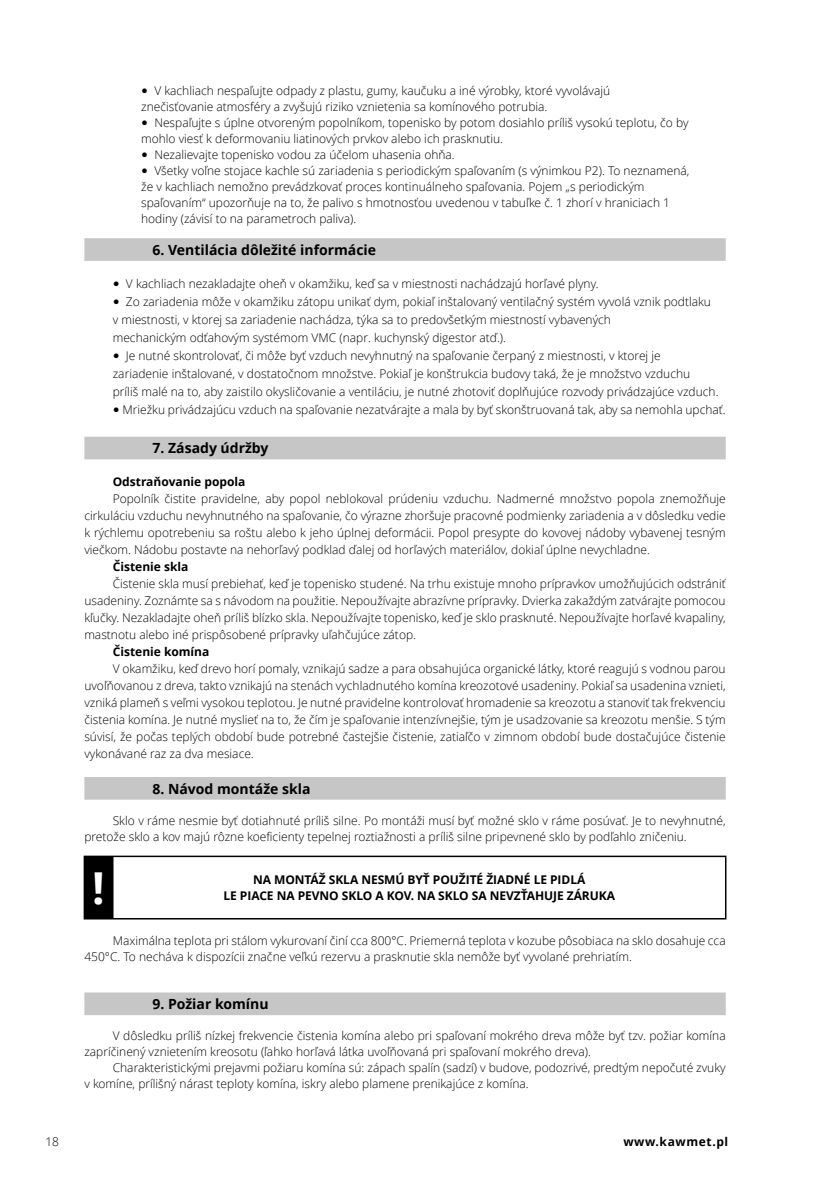
<style>
.page{position:relative;width:840px;height:1191px;background:#fff}
.page>*{position:absolute;margin:0;border:0;box-sizing:border-box;transform-origin:0 0}
.t1{font:700 44px "Open Sans";color:#fff}
.t2{font:700 14px "Open Sans";color:#000}
.t3{font:300 12px/17px "Open Sans";color:#000}
.t4{font:700 12px/16px "Open Sans";letter-spacing:-.005em;color:#000;text-align:center}
.t5{font:700 12px "Open Sans";letter-spacing:.05em;color:#000}
.s1{font-family:"Lato";font-weight:500}
</style>
<div class="page">
<svg style="left:84px;top:238px;width:641px;height:777px"></svg>
<hr style="left:84px;top:855px;width:29px;height:2px;background:#000">
<hr style="left:113px;top:855px;width:613px;height:2px;background:#000">
<hr style="left:724px;top:857px;width:2px;height:61px;background:#000">
<svg style="left:84px;top:918px;width:29px;height:1px"></svg>
<hr style="left:113px;top:918px;width:613px;height:1px;background:#000">
<div style="left:84px;top:856px;width:29px;height:62px;background:#000"></div>
<p class="t3" style="left:141px;top:82px;width:470px;line-height:16px"><span class="s1">•</span> V kachliach nespaľujte odpady z plastu, gumy, kaučuku a iné výrobky, ktoré vyvolávajú znečisťovanie atmosféry a zvyšujú riziko vznietenia sa komínového potrubia.</p>
<p class="t3" style="left:141px;top:114px;width:548px;line-height:16px"><span class="s1">•</span> Nespaľujte s úplne otvoreným popolníkom, topenisko by potom dosiahlo príliš vysokú teplotu, čo by mohlo viesť k deformovaniu liatinových prvkov alebo ich prasknutiu.</p>
<p class="t3" style="left:141px;top:146px;width:315px"><span class="s1">•</span> Nezalievajte topenisko vodou za účelom uhasenia ohňa.</p>
<p class="t3" style="left:141px;top:162px;width:549px;line-height:16px"><span class="s1">•</span> Všetky voľne stojace kachle sú zariadenia s periodickým spaľovaním (s výnimkou P2). To neznamená, že v kachliach nemožno prevádzkovať proces kontinuálneho spaľovania. Pojem „s periodickým spaľovaním“ upozorňuje na to, že palivo s hmotnosťou uvedenou v tabuľke č. 1 zhorí v hraniciach 1 hodiny (závisí to na parametroch paliva).</p>
<p class="t2" style="left:152px;top:240px;width:225px">6. Ventilácia dôležité informácie</p>
<p class="t3" style="left:113px;top:275px;width:487px"><span class="s1">•</span> V kachliach nezakladajte oheň v okamžiku, keď sa v miestnosti nachádzajú horľavé plyny.</p>
<p class="t3" style="left:113px;top:292px;width:599px;line-height:18px"><span class="s1">•</span> Zo zariadenia môže v okamžiku zátopu unikať dym, pokiaľ inštalovaný ventilačný systém vyvolá vznik podtlaku v miestnosti, v ktorej sa zariadenie nachádza, týka sa to predovšetkým miestností vybavených<br>mechanickým odťahovým systémom VMC (napr. kuchynský digestor atď.).</p>
<p class="t3" style="left:113px;top:346px;width:607px;line-height:18px"><span class="s1">•</span> Je nutné skontrolovať, či môže byť vzduch nevyhnutný na spaľovanie čerpaný z miestnosti, v ktorej je zariadenie inštalované, v dostatočnom množstve. Pokiaľ je konštrukcia budovy taká, že je množstvo vzduchu príliš malé na to, aby zaistilo okysličovanie a ventiláciu, je nutné zhotoviť doplňujúce rozvody privádzajúce vzduch.</p>
<p class="t3" style="left:113px;top:401px;width:614px"><span class="s1">•</span> Mriežku privádzajúcu vzduch na spaľovanie nezatvárajte a mala by byť skonštruovaná tak, aby sa nemohla upchať.</p>
<p class="t2" style="left:152px;top:438px;width:117px">7. Zásady údržby</p>
<p class="t4" style="left:113px;top:473px;width:134px">Odstraňovanie popola</p>
<p class="t3" style="left:84px;top:489px;width:642px;text-align:justify;text-indent:28px">Popolník čistite pravidelne, aby popol neblokoval prúdeniu vzduchu. Nadmerné množstvo popola znemožňuje cirkuláciu vzduchu nevyhnutného na spaľovanie, čo výrazne zhoršuje pracovné podmienky zariadenia a v dôsledku vedie k rýchlemu opotrebeniu sa roštu alebo k jeho úplnej deformácii. Popol presypte do kovovej nádoby vybavenej tesným viečkom. Nádobu postavte na nehorľavý podklad ďalej od horľavých materiálov, dokiaľ úplne nevychladne.</p>
<p class="t4" style="left:113px;top:558px;width:77px">Čistenie skla</p>
<p class="t3" style="left:84px;top:574px;width:642px;text-align:justify;text-indent:28px">Čistenie skla musí prebiehať, keď je topenisko studené. Na trhu existuje mnoho prípravkov umožňujúcich odstrániť usadeniny. Zoznámte sa s návodom na použitie. Nepoužívajte abrazívne prípravky. Dvierka zakaždým zatvárajte pomocou kľučky. Nezakladajte oheň príliš blízko skla. Nepoužívajte topenisko, keď je sklo prasknuté. Nepoužívajte horľavé kvapaliny, mastnotu alebo iné prispôsobené prípravky uľahčujúce zátop.</p>
<p class="t4" style="left:113px;top:643px;width:98px">Čistenie komína</p>
<p class="t3" style="left:84px;top:659px;width:642px;text-align:justify;text-indent:28px">V okamžiku, keď drevo horí pomaly, vznikajú sadze a para obsahujúca organické látky, ktoré reagujú s vodnou parou uvoľňovanou z dreva, takto vznikajú na stenách vychladnutého komína kreozotové usadeniny. Pokiaľ sa usadenina vznieti, vzniká plameň s veľmi vysokou teplotou. Je nutné pravidelne kontrolovať hromadenie sa kreozotu a stanoviť tak frekvenciu čistenia komína. Je nutné myslieť na to, že čím je spaľovanie intenzívnejšie, tým je usadzovanie sa kreozotu menšie. S tým súvisí, že počas teplých období bude potrebné častejšie čistenie, zatiaľčo v zimnom období bude dostačujúce čistenie vykonávané raz za dva mesiace.</p>
<p class="t2" style="left:152px;top:778px;width:159px">8. Návod montáže skla</p>
<p class="t3" style="left:84px;top:812px;width:642px;line-height:16px;text-indent:28px">Sklo v ráme nesmie byť dotiahnuté príliš silne. Po montáži musí byť možné sklo v ráme posúvať. Je to nevyhnutné, pretože sklo a kov majú rôzne koeficienty tepelnej roztiažnosti a príliš silne pripevnené sklo by podľahlo zničeniu.</p>
<p class="t4" style="left:223px;top:871px;width:393px">NA MONTÁŽ SKLA NESMÚ BYŤ POUŽITÉ ŽIADNÉ LE PIDLÁ<br>LE PIACE NA PEVNO SKLO A KOV. NA SKLO SA NEVZŤAHUJE ZÁRUKA</p>
<p class="t3" style="left:84px;top:932px;width:642px;line-height:16px;text-indent:28px">Maximálna teplota pri stálom vykurovaní činí cca 800°C. Priemerná teplota v kozube pôsobiaca na sklo dosahuje cca<br>450°C. To necháva k dispozícii značne veľkú rezervu a prasknutie skla nemôže byť vyvolané prehriatím.</p>
<p class="t2" style="left:152px;top:994px;width:117px">9. Požiar komínu</p>
<p class="t3" style="left:84px;top:1027px;width:642px;line-height:16px;text-indent:28px">V dôsledku príliš nízkej frekvencie čistenia komína alebo pri spaľovaní mokrého dreva môže byť tzv. požiar komína zapríčinený vznietením kreosotu (ľahko horľavá látka uvoľňovaná pri spaľovaní mokrého dreva).</p>
<p class="t3" style="left:84px;top:1059px;width:642px;line-height:16px;text-indent:28px">Charakteristickými prejavmi požiaru komína sú: zápach spalín (sadzí) v budove, podozrivé, predtým nepočuté zvuky v komíne, prílišný nárast teploty komína, iskry alebo plamene prenikajúce z komína.</p>
<h1 class="t1" style="left:92px;top:857px;width:14px">!</h1>
<p class="t3" style="left:45px;top:1132px;width:15px">18</p>
<p class="t5" style="left:623px;top:1132px;width:106px">www.kawmet.pl</p>
</div>
